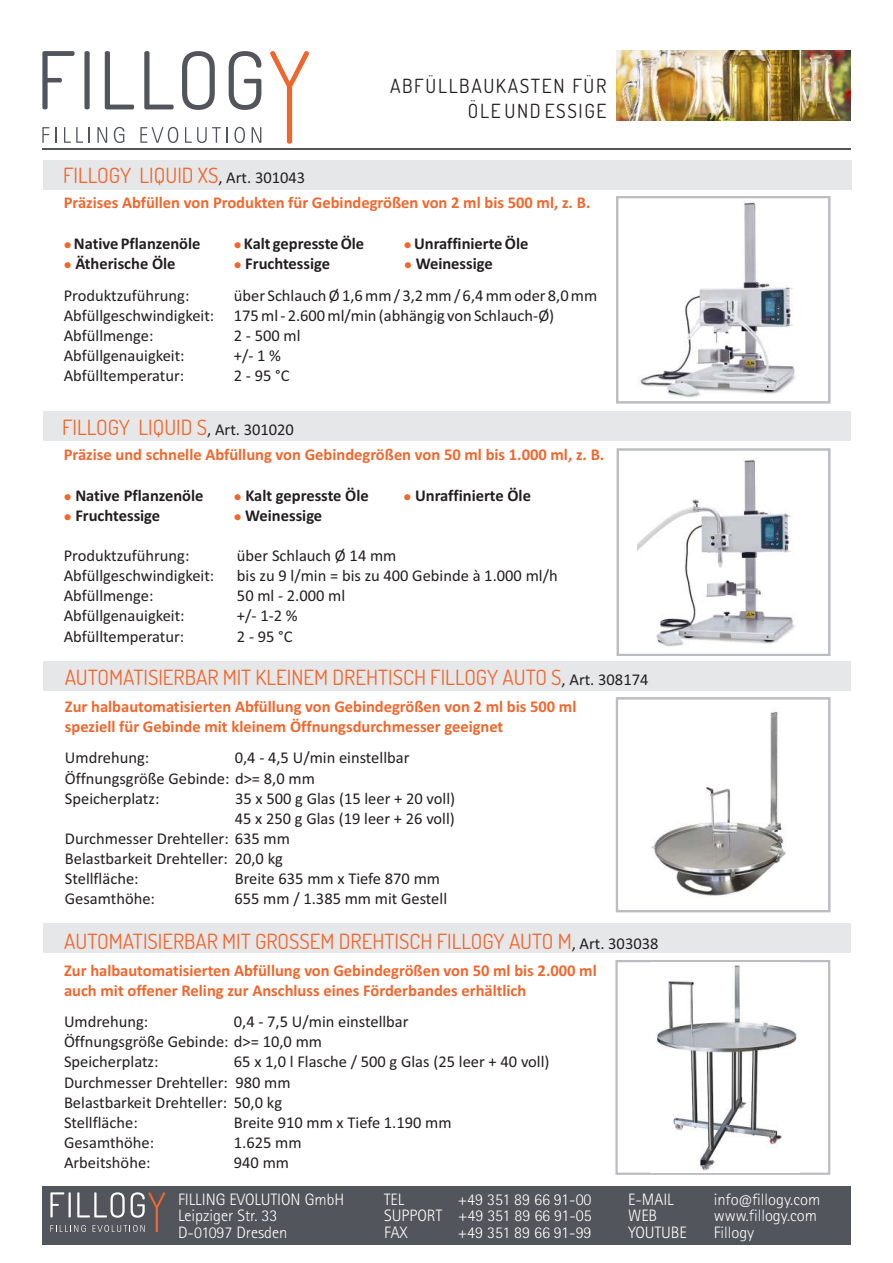
<style>
.page{position:relative;width:893px;height:1263px;background:#fff}
.page>*{position:absolute;margin:0;border:0;box-sizing:border-box;transform-origin:0 0}
.t1{font:21px "Dosis";color:#f0672d}
.t2{font:19.5px/24.6px "Dosis";letter-spacing:.08em;color:#231f20;text-align:right}
.t3{font:16.5px/20.1px "Calibri";color:#231f20}
.t4{font:700 16.5px/20.1px "Calibri";color:#f0672d}
.t5{font:700 16.5px "Calibri";color:#231f20}
.t6{font:300 16.5px "Rotis Sans Serif Std";color:#fff}
.s1{font-family:"Calibri";font-size:16.5px;color:#231f20}
.s2{color:#f0672d}
</style>
<div class="page">
<div style="left:43px;top:923px;width:807px;height:30px;background:#e6e7e9"></div>
<div style="left:43px;top:661px;width:807px;height:30px;background:#e6e7e9"></div>
<div style="left:43px;top:411px;width:807px;height:29px;background:#e6e7e9"></div>
<div style="left:43px;top:160px;width:808px;height:30px;background:#e6e7e9"></div>
<svg style="left:42px;top:51px;width:33px;height:58px"></svg>
<svg style="left:84px;top:51px;width:6px;height:58px"></svg>
<svg style="left:105px;top:51px;width:29px;height:58px"></svg>
<svg style="left:144px;top:51px;width:30px;height:58px"></svg>
<svg style="left:182px;top:51px;width:33px;height:59px"></svg>
<svg style="left:229px;top:51px;width:32px;height:59px"></svg>
<svg style="left:270px;top:51px;width:39px;height:93px"></svg>
<svg style="left:42px;top:127px;width:7px;height:16px"></svg>
<svg style="left:55px;top:127px;width:1px;height:16px"></svg>
<svg style="left:64px;top:127px;width:19px;height:16px"></svg>
<svg style="left:89px;top:127px;width:1px;height:16px"></svg>
<svg style="left:97px;top:127px;width:10px;height:16px"></svg>
<svg style="left:114px;top:127px;width:11px;height:16px"></svg>
<svg style="left:140px;top:127px;width:38px;height:16px"></svg>
<svg style="left:185px;top:127px;width:43px;height:16px"></svg>
<svg style="left:234px;top:127px;width:11px;height:16px"></svg>
<svg style="left:252px;top:127px;width:9px;height:16px"></svg>
<hr style="left:42px;top:149px;width:809px;height:1px;background:#52555b">
<svg style="left:615px;top:960px;width:216px;height:215px"></svg>
<img style="left:650px;top:963px;width:150px;height:209px">
<img style="left:617px;top:50px;width:234px;height:70px">
<svg style="left:616px;top:196px;width:215px;height:208px"></svg>
<img style="left:637px;top:202px;width:161px;height:195px">
<svg style="left:616px;top:448px;width:215px;height:208px"></svg>
<img style="left:638px;top:457px;width:164px;height:193px">
<svg style="left:615px;top:697px;width:216px;height:216px"></svg>
<img style="left:642px;top:707px;width:162px;height:195px">
<div style="left:42px;top:1186px;width:809px;height:59px;background:#52555b"></div>
<svg style="left:50px;top:1192px;width:115px;height:40px"></svg>
<p class="t1" style="left:63px;top:161px;width:244px">FILLOGY LIQUID XS<span class="s1">, Art. 301043</span></p>
<p class="t2" style="left:390px;top:73px;width:218px">ABFÜLLBAUKASTEN FÜR<br>ÖLE UND ESSIGE</p>
<p class="t4" style="left:64px;top:194px;width:528px">Präzises Abfüllen von Produkten für Gebindegrößen von 2 ml bis 500 ml, z. B.</p>
<p class="t5" style="left:64px;top:236px;width:138px"><span class="s2">●</span> Native Pflanzenöle</p>
<p class="t5" style="left:234px;top:236px;width:132px"><span class="s2">●</span> Kalt gepresste Öle</p>
<p class="t5" style="left:404px;top:236px;width:126px"><span class="s2">●</span> Unraffinierte Öle</p>
<p class="t5" style="left:64px;top:256px;width:113px"><span class="s2">●</span> Ätherische Öle</p>
<p class="t5" style="left:234px;top:256px;width:98px"><span class="s2">●</span> Fruchtessige</p>
<p class="t5" style="left:404px;top:256px;width:90px"><span class="s2">●</span> Weinessige</p>
<p class="t3" style="left:64px;top:286px;width:127px">Produktzuführung:</p>
<p class="t3" style="left:64px;top:286px;width:535px;text-indent:170px">über Schlauch Ø 1,6 mm / 3,2 mm / 6,4 mm oder 8,0 mm<br>Abfüllgeschwindigkeit: 175 ml - 2.600 ml/min (abhängig von Schlauch-Ø)<br>Abfüllmenge:</p>
<p class="t3" style="left:234px;top:327px;width:68px">2 - 500 ml</p>
<p class="t3" style="left:64px;top:347px;width:122px">Abfüllgenauigkeit:</p>
<p class="t3" style="left:234px;top:347px;width:49px">+/- 1 %</p>
<p class="t3" style="left:64px;top:367px;width:122px">Abfülltemperatur:</p>
<p class="t3" style="left:234px;top:367px;width:57px">2 - 95 °C</p>
<p class="t1" style="left:62px;top:413px;width:233px">FILLOGY LIQUID S<span class="s1">, Art. 301020</span></p>
<p class="t4" style="left:64px;top:446px;width:542px">Präzise und schnelle Abfüllung von Gebindegrößen von 50 ml bis 1.000 ml, z. B.</p>
<p class="t5" style="left:64px;top:488px;width:141px"><span class="s2">●</span> Native Pflanzenöle</p>
<p class="t5" style="left:234px;top:488px;width:136px"><span class="s2">●</span> Kalt gepresste Öle</p>
<p class="t5" style="left:404px;top:488px;width:129px"><span class="s2">●</span> Unraffinierte Öle</p>
<p class="t5" style="left:64px;top:508px;width:98px"><span class="s2">●</span> Fruchtessige</p>
<p class="t5" style="left:234px;top:508px;width:90px"><span class="s2">●</span> Weinessige</p>
<p class="t3" style="left:64px;top:547px;width:127px">Produktzuführung:</p>
<p class="t3" style="left:237px;top:547px;width:161px">über Schlauch Ø 14 mm</p>
<p class="t3" style="left:64px;top:567px;width:152px">Abfüllgeschwindigkeit:</p>
<p class="t3" style="left:237px;top:567px;width:322px">bis zu 9 l/min = bis zu 400 Gebinde à 1.000 ml/h</p>
<p class="t3" style="left:64px;top:587px;width:91px">Abfüllmenge:</p>
<p class="t3" style="left:237px;top:587px;width:110px">50 ml - 2.000 ml</p>
<p class="t3" style="left:64px;top:607px;width:122px">Abfüllgenauigkeit:</p>
<p class="t3" style="left:237px;top:607px;width:62px">+/- 1-2 %</p>
<p class="t3" style="left:64px;top:627px;width:122px">Abfülltemperatur:</p>
<p class="t3" style="left:237px;top:627px;width:57px">2 - 95 °C</p>
<p class="t1" style="left:65px;top:663px;width:585px">AUTOMATISIERBAR MIT KLEINEM DREHTISCH FILLOGY AUTO S<span class="s1">, Art. 308174</span></p>
<p class="t4" style="left:65px;top:698px;width:513px">Zur halbautomatisierten Abfüllung von Gebindegrößen von 2 ml bis 500 ml speziell für Gebinde mit kleinem Öffnungsdurchmesser geeignet</p>
<p class="t3" style="left:65px;top:749px;width:86px">Umdrehung:</p>
<p class="t3" style="left:65px;top:749px;width:346px;text-indent:170px">0,4 - 4,5 U/min einstellbar<br>Öffnungsgröße Gebinde: d&gt;= 8,0 mm<br>Speicherplatz:</p>
<p class="t3" style="left:235px;top:789px;width:222px">35 x 500 g Glas (15 leer + 20 voll)</p>
<p class="t3" style="left:235px;top:810px;width:222px">45 x 250 g Glas (19 leer + 26 voll)</p>
<p class="t3" style="left:65px;top:830px;width:227px">Durchmesser Drehteller: 635 mm</p>
<p class="t3" style="left:65px;top:850px;width:220px">Belastbarkeit Drehteller: 20,0 kg</p>
<p class="t3" style="left:65px;top:870px;width:75px">Stellfläche:</p>
<p class="t3" style="left:235px;top:870px;width:207px">Breite 635 mm x Tiefe 870 mm</p>
<p class="t3" style="left:65px;top:890px;width:92px">Gesamthöhe:</p>
<p class="t3" style="left:234px;top:890px;width:214px">655 mm / 1.385 mm mit Gestell</p>
<p class="t1" style="left:64px;top:927px;width:596px">AUTOMATISIERBAR MIT GROSSEM DREHTISCH FILLOGY AUTO M<span class="s1">, Art. 303038</span></p>
<p class="t4" style="left:64px;top:962px;width:534px">Zur halbautomatisierten Abfüllung von Gebindegrößen von 50 ml bis 2.000 ml auch mit offener Reling zur Anschluss eines Förderbandes erhältlich</p>
<p class="t3" style="left:64px;top:1013px;width:86px">Umdrehung:</p>
<p class="t3" style="left:64px;top:1013px;width:346px;text-indent:170px">0,4 - 7,5 U/min einstellbar<br>Öffnungsgröße Gebinde: d&gt;= 10,0 mm<br>Speicherplatz:</p>
<p class="t3" style="left:64px;top:1053px;width:487px;text-indent:170px">65 x 1,0 l Flasche / 500 g Glas (25 leer + 40 voll)<br>Durchmesser Drehteller: 980 mm<br>Belastbarkeit Drehteller: 50,0 kg<br>Stellfläche:</p>
<p class="t3" style="left:234px;top:1114px;width:219px">Breite 910 mm x Tiefe 1.190 mm</p>
<p class="t3" style="left:64px;top:1134px;width:92px">Gesamthöhe:</p>
<p class="t3" style="left:234px;top:1134px;width:69px">1.625 mm</p>
<p class="t3" style="left:64px;top:1154px;width:88px">Arbeitshöhe:</p>
<p class="t3" style="left:234px;top:1154px;width:57px">940 mm</p>
<p class="t6" style="left:178px;top:1193px;width:167px">FILLING EVOLUTION GmbH</p>
<p class="t6" style="left:384px;top:1193px;width:22px">TEL</p>
<p class="t6" style="left:458px;top:1193px;width:135px">+49 351 89 66 91-00</p>
<p class="t6" style="left:628px;top:1193px;width:47px">E-MAIL</p>
<p class="t6" style="left:714px;top:1193px;width:108px">info@fillogy.com</p>
<p class="t6" style="left:178px;top:1209px;width:101px">Leipziger Str. 33</p>
<p class="t6" style="left:384px;top:1209px;width:209px">SUPPORT +49 351 89 66 91-05</p>
<p class="t6" style="left:628px;top:1209px;width:31px">WEB</p>
<p class="t6" style="left:714px;top:1209px;width:105px">www.fillogy.com</p>
<p class="t6" style="left:178px;top:1226px;width:111px">D-01097 Dresden</p>
<p class="t6" style="left:384px;top:1226px;width:25px">FAX</p>
<p class="t6" style="left:458px;top:1226px;width:135px">+49 351 89 66 91-99</p>
<p class="t6" style="left:628px;top:1226px;width:60px">YOUTUBE</p>
<p class="t6" style="left:714px;top:1226px;width:42px">Fillogy</p>
</div>
